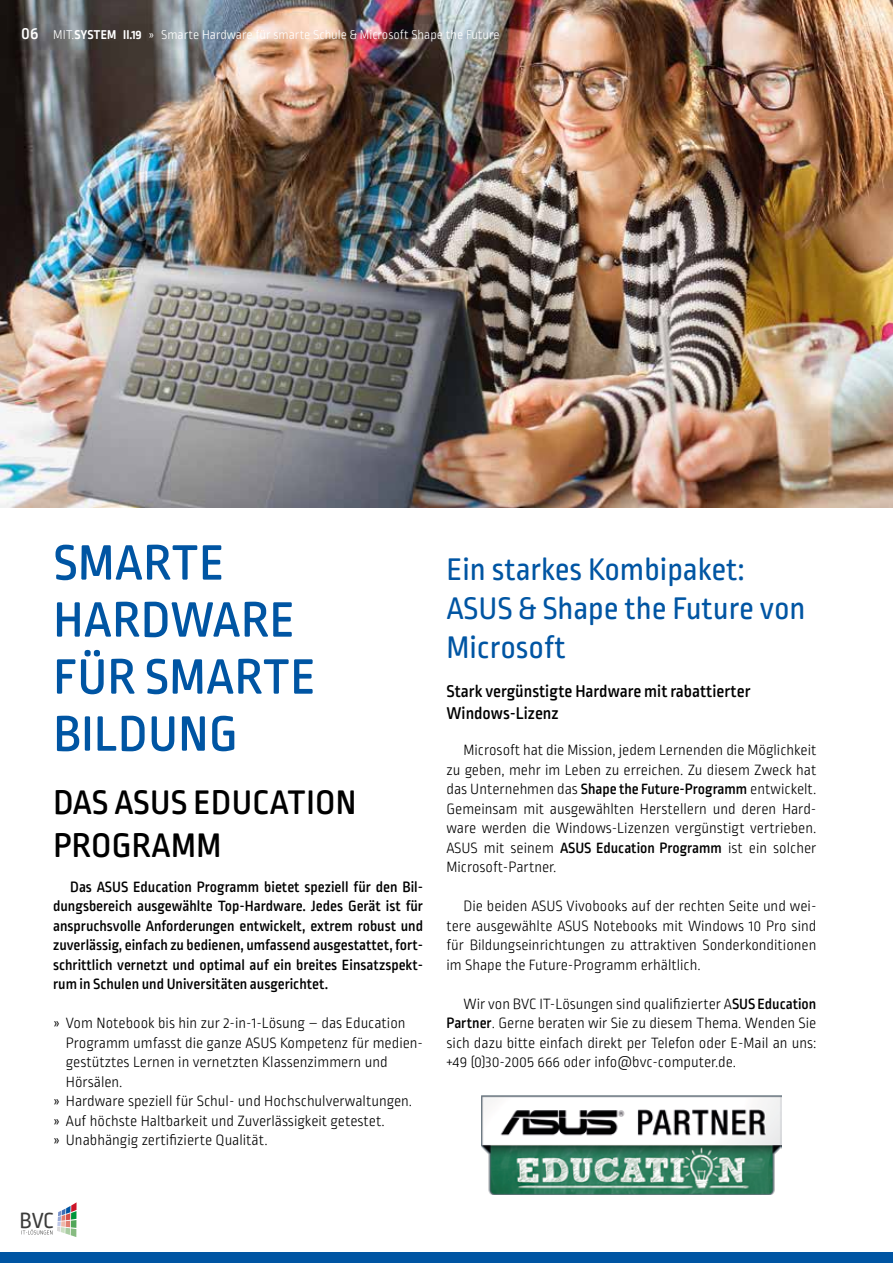
<style>
.page{position:relative;width:893px;height:1263px;background:#fff}
.page>*{position:absolute;margin:0;border:0;box-sizing:border-box;transform-origin:0 0}
.t1{font:500 52.5px/57px "Ropa Soft Pro";letter-spacing:.01em;color:#0055a3}
.t2{font:500 36px/43.2px "Ropa Soft Pro";letter-spacing:.01em;color:#000}
.t3{font:33px/39px "Ropa Soft Pro";color:#0055a3}
.t4{font:23.1px "Ropa Soft Pro";color:#3c3c3b}
.t5{font:500 18px/22.5px "Ropa Soft Pro";color:#000}
.t6{font:300 15.75px/19.5px "Ropa Soft Pro";color:#000;text-align:justify}
.t7{font:500 15.75px/19.5px "Ropa Soft Pro";color:#000;text-align:justify}
.t8{font:300 13.5px "Ropa Soft Pro";color:#fff}
.s1{font-weight:500;font-size:18px}
.s2{font-weight:700}
.s3{font-weight:500}
</style>
<div class="page">
<svg style="left:22px;top:1202px;width:55px;height:35px"></svg>
<div style="left:0;top:1252px;width:893px;height:11px;background:#0055a3"></div>
<img style="left:0;top:0;width:893px;height:507px">
<img style="left:482px;top:1096px;width:299px;height:99px">
<p class="t8" style="left:21px;top:28px;width:480px"><span class="s1">06</span> MIT.<span class="s2">SYSTEM II.19</span> » Smarte Hardware für smarte Schule &amp; Microsoft Shape the Future</p>
<h1 class="t1" style="left:53px;top:537px;width:264px">SMARTE<br>HARDWARE<br>FÜR SMARTE<br>BILDUNG</h1>
<h2 class="t2" style="left:53px;top:782px;width:305px">DAS ASUS EDUCATION<br>PROGRAMM</h2>
<p class="t7" style="left:53px;top:878px;width:371px;text-indent:17px">Das ASUS Education Programm bietet speziell für den Bil&shy;dungsbereich ausgewählte Top-Hardware. Jedes Gerät ist für anspruchsvolle Anforderungen entwickelt, extrem robust und zuverlässig, einfach zu bedienen, umfassend ausgestattet, fort&shy;schrittlich vernetzt und optimal auf ein breites Einsatzspekt&shy;rum in Schulen und Universitäten ausgerichtet.</p>
<p class="t6" style="left:53px;top:1014px;width:354px">» Vom Notebook bis hin zur 2-in-1-Lösung – das Education</p>
<p class="t6" style="left:66px;top:1034px;width:359px">Programm umfasst die ganze ASUS Kompetenz für medien-</p>
<p class="t6" style="left:66px;top:1053px;width:323px">gestütztes Lernen in vernetzten Klassenzimmern und</p>
<p class="t6" style="left:66px;top:1073px;width:58px">Hörsälen.</p>
<p class="t6" style="left:53px;top:1092px;width:361px">» Hardware speziell für Schul- und Hochschulverwaltungen.</p>
<p class="t6" style="left:53px;top:1112px;width:333px">» Auf höchste Haltbarkeit und Zuverlässigkeit getestet.</p>
<p class="t6" style="left:53px;top:1131px;width:216px">» Unabhängig zertifizierte Qualität.</p>
<h3 class="t3" style="left:446px;top:551px;width:361px">Ein starkes Kombipaket:<br>ASUS &amp; Shape the Future von<br>Microsoft</h3>
<p class="t5" style="left:446px;top:680px;width:305px">Stark vergünstigte Hardware mit rabattierter<br>Windows-Lizenz</p>
<p class="t6" style="left:446px;top:741px;width:371px;text-indent:17px">Microsoft hat die Mission, jedem Lernenden die Möglichkeit zu geben, mehr im Leben zu erreichen. Zu diesem Zweck hat das Unternehmen das <span class="s3">Shape the Future-Programm</span> entwickelt.<br>Gemeinsam mit ausgewählten Herstellern und deren Hard&shy;ware werden die Windows-Lizenzen vergünstigt vertrieben.<br>ASUS mit seinem <span class="s3">ASUS Education Programm</span> ist ein solcher Microsoft-Partner.</p>
<p class="t6" style="left:446px;top:897px;width:371px;text-indent:17px">Die beiden ASUS Vivobooks auf der rechten Seite und wei&shy;tere ausgewählte ASUS Notebooks mit Windows 10 Pro sind für Bildungseinrichtungen zu attraktiven Sonderkonditionen im Shape the Future-Programm erhältlich.</p>
<p class="t6" style="left:446px;top:995px;width:371px;text-indent:17px">Wir von BVC IT-Lösungen sind qualifizierter A<span class="s3">SUS Education Partner</span>. Gerne beraten wir Sie zu diesem Thema. Wenden Sie sich dazu bitte einfach direkt per Telefon oder E-Mail an uns: +49 (0)30-2005 666 oder info@bvc-computer.de.</p>
<h3 class="t4" style="left:20px;top:1207px;width:36px">BVC</h3>
</div>
